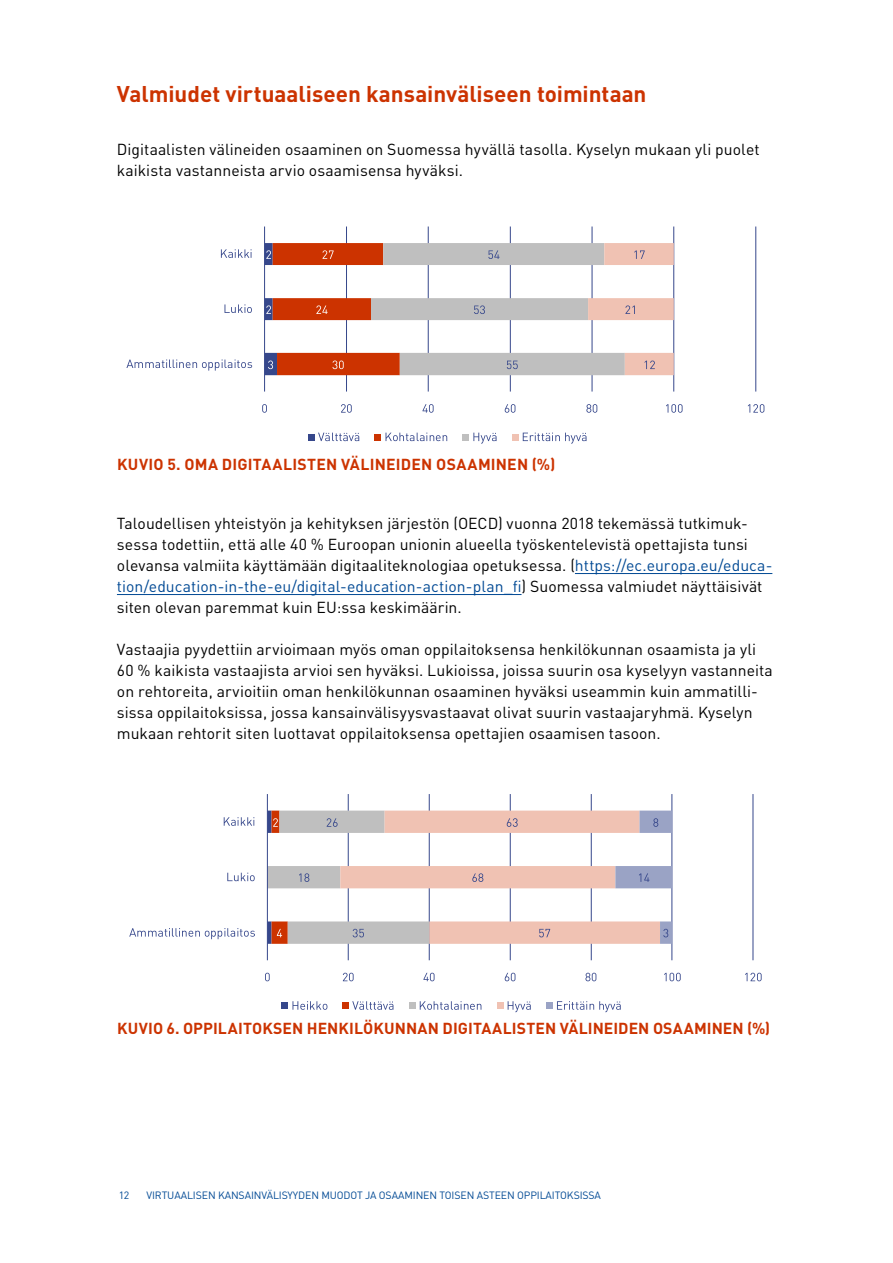
<style>
.page{position:relative;width:893px;height:1263px;background:#fff}
.page>*{position:absolute;margin:0;border:0;box-sizing:border-box;transform-origin:0 0}
.Otsikko_2-taso{font:700 22.5px "DIN Pro";letter-spacing:-.005em;color:#c30}
.leipis{font:15.75px/21px "DIN Pro";letter-spacing:.005em;color:#000}
.Graafiotsikko{font:700 15.75px "DIN Pro";letter-spacing:.01em;color:#c30}
.t1{font:10.5px "DIN Pro";letter-spacing:-.01em;color:#004994}
.s1{color:#004994}
</style>
<div class="page">
<hr style="left:575px;top:573px;width:197px;height:1px;background:#004994">
<hr style="left:117px;top:594px;width:404px;height:1px;background:#004994">
<hr style="left:346px;top:226px;width:1px;height:166px;background:#36478b">
<hr style="left:428px;top:226px;width:1px;height:166px;background:#36478b">
<hr style="left:510px;top:226px;width:1px;height:166px;background:#36478b">
<hr style="left:592px;top:226px;width:1px;height:166px;background:#36478b">
<hr style="left:673px;top:226px;width:1px;height:166px;background:#36478b">
<hr style="left:755px;top:226px;width:1px;height:166px;background:#36478b">
<hr style="left:264px;top:226px;width:1px;height:166px;background:#36478b">
<svg style="left:265px;top:243px;width:409px;height:132px"></svg>
<svg style="left:262px;top:404px;width:5px;height:9px"></svg>
<svg style="left:341px;top:404px;width:11px;height:9px"></svg>
<svg style="left:422px;top:404px;width:12px;height:9px"></svg>
<svg style="left:505px;top:404px;width:10px;height:9px"></svg>
<svg style="left:586px;top:404px;width:11px;height:9px"></svg>
<svg style="left:666px;top:404px;width:16px;height:9px"></svg>
<svg style="left:748px;top:404px;width:16px;height:9px"></svg>
<svg style="left:126px;top:359px;width:126px;height:12px"></svg>
<svg style="left:224px;top:304px;width:28px;height:9px"></svg>
<svg style="left:221px;top:249px;width:31px;height:9px"></svg>
<div style="left:308px;top:434px;width:7px;height:6px;background:#36478b"></div>
<svg style="left:318px;top:433px;width:41px;height:8px"></svg>
<svg style="left:375px;top:433px;width:72px;height:8px"></svg>
<div style="left:462px;top:434px;width:7px;height:6px;background:#bfbfbf"></div>
<svg style="left:473px;top:433px;width:24px;height:11px"></svg>
<div style="left:512px;top:434px;width:7px;height:6px;background:#f0c2b3"></div>
<svg style="left:523px;top:433px;width:63px;height:11px"></svg>
<hr style="left:348px;top:794px;width:1px;height:166px;background:#36478b">
<hr style="left:429px;top:794px;width:1px;height:166px;background:#36478b">
<hr style="left:510px;top:794px;width:1px;height:166px;background:#36478b">
<hr style="left:591px;top:794px;width:1px;height:166px;background:#36478b">
<hr style="left:671px;top:794px;width:1px;height:166px;background:#36478b">
<hr style="left:753px;top:794px;width:1px;height:166px;background:#36478b">
<hr style="left:267px;top:794px;width:1px;height:166px;background:#36478b">
<svg style="left:267px;top:810px;width:405px;height:134px"></svg>
<svg style="left:265px;top:973px;width:5px;height:8px"></svg>
<svg style="left:343px;top:973px;width:11px;height:8px"></svg>
<svg style="left:423px;top:973px;width:11px;height:8px"></svg>
<svg style="left:505px;top:973px;width:10px;height:8px"></svg>
<svg style="left:585px;top:973px;width:11px;height:8px"></svg>
<svg style="left:664px;top:973px;width:17px;height:8px"></svg>
<svg style="left:745px;top:973px;width:17px;height:8px"></svg>
<svg style="left:129px;top:928px;width:126px;height:11px"></svg>
<svg style="left:227px;top:873px;width:28px;height:8px"></svg>
<svg style="left:224px;top:817px;width:30px;height:9px"></svg>
<div style="left:281px;top:1002px;width:7px;height:7px;background:#36478b"></div>
<svg style="left:292px;top:1001px;width:35px;height:9px"></svg>
<div style="left:342px;top:1002px;width:7px;height:7px;background:#c30"></div>
<svg style="left:352px;top:1001px;width:41px;height:9px"></svg>
<div style="left:409px;top:1002px;width:7px;height:7px;background:#bfbfbf"></div>
<svg style="left:420px;top:1001px;width:61px;height:9px"></svg>
<div style="left:497px;top:1002px;width:6px;height:7px;background:#f0c2b3"></div>
<svg style="left:508px;top:1001px;width:23px;height:11px"></svg>
<div style="left:546px;top:1002px;width:7px;height:7px;background:#9aa3c5"></div>
<svg style="left:557px;top:1001px;width:64px;height:11px"></svg>
<h2 class="Otsikko_2-taso" style="left:117px;top:79px;width:531px">Valmiudet virtuaaliseen kansainväliseen toimintaan</h2>
<p class="leipis" style="left:117px;top:138px;width:644px">Digitaalisten välineiden osaaminen on Suomessa hyvällä tasolla. Kyselyn mukaan yli puolet kaikista vastanneista arvio osaamisensa hyväksi.</p>
<p class="Graafiotsikko" style="left:117px;top:454px;width:440px">KUVIO 5. OMA DIGITAALISTEN VÄLINEIDEN OSAAMINEN (%)</p>
<p class="leipis" style="left:117px;top:513px;width:657px">Taloudellisen yhteistyön ja kehityksen järjestön (OECD) vuonna 2018 tekemässä tutkimuk&shy;sessa todettiin, että alle 40 % Euroopan unionin alueella työskentelevistä opettajista tunsi olevansa valmiita käyttämään digitaaliteknologiaa opetuksessa. (<span class="s1">https://ec.europa.eu/educa&shy;tion/education-in-the-eu/digital-education-action-plan_fi</span>) Suomessa valmiudet näyttäisivät siten olevan paremmat kuin EU:ssa keskimäärin.</p>
<p class="leipis" style="left:117px;top:639px;width:657px">Vastaajia pyydettiin arvioimaan myös oman oppilaitoksensa henkilökunnan osaamista ja yli 60 % kaikista vastaajista arvioi sen hyväksi. Lukioissa, joissa suurin osa kyselyyn vastanneita on rehtoreita, arvioitiin oman henkilökunnan osaaminen hyväksi useammin kuin ammatilli&shy;sissa oppilaitoksissa, jossa kansainvälisyysvastaavat olivat suurin vastaajaryhmä. Kyselyn mukaan rehtorit siten luottavat oppilaitoksensa opettajien osaamisen tasoon.</p>
<p class="Graafiotsikko" style="left:117px;top:1017px;width:655px">KUVIO 6. OPPILAITOKSEN HENKILÖKUNNAN DIGITAALISTEN VÄLINEIDEN OSAAMINEN (%)</p>
<p class="t1" style="left:119px;top:1188px;width:12px">12</p>
<p class="t1" style="left:146px;top:1188px;width:456px">VIRTUAALISEN KANSAINVÄLISYYDEN MUODOT JA OSAAMINEN TOISEN ASTEEN OPPILAITOKSISSA</p>
</div>
